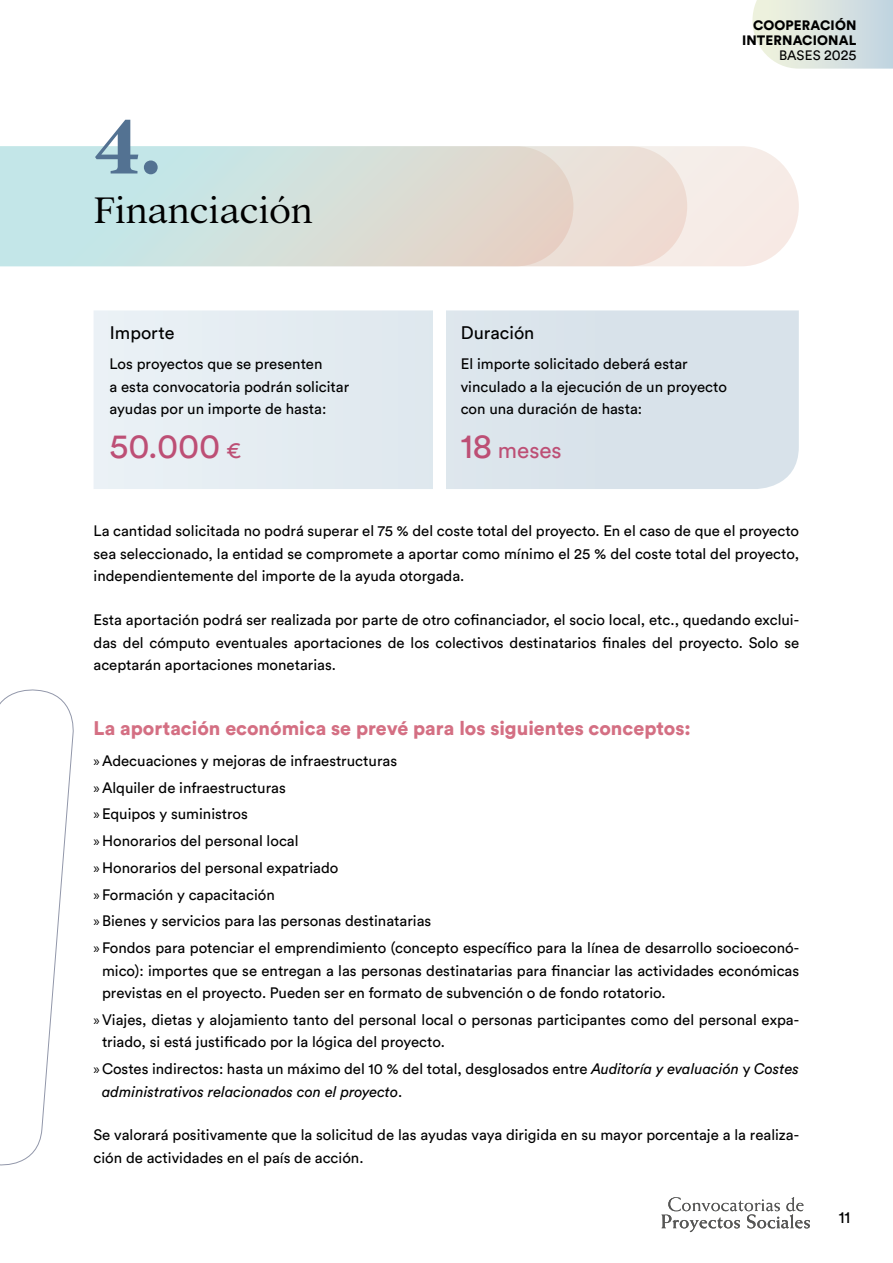
<style>
.page{position:relative;width:893px;height:1263px;background:#fff}
.page>*{position:absolute;margin:0;border:0;box-sizing:border-box;transform-origin:0 0}
.t1{font:700 84px "Addington CF";color:#537292}
.t2{font:300 40.5px "Addington CF";letter-spacing:-.01em;color:#000}
.t3{font:34.5px "Circular Std";color:#bd4f75}
.t4{font:22.5px "Circular Std";color:#bd4f75}
.t5{font:900 19.5px "Circular Std";color:#d46f83}
.t6{font:18px "Circular Std";color:#000}
.t7{font:16.5px "Circular Std";color:#000}
.t8{font:15px/22.5px "Circular Std";color:#000}
.t9{font:italic 15px/22.5px "Circular Std";color:#000}
.t10{font:900 13.5px/15px "Circular Std";letter-spacing:.01em;color:#000;text-align:right}
.s1{font-weight:400}
.s2{font-weight:400;font-size:14.55px}
.s3{font-size:22.5px}
.s4{font-size:34.5px}
.s5{font-family:"Myriad Pro"}
.s6{font-family:"Myriad Pro";font-style:normal}
.s7{font-style:normal}
</style>
<div class="page">
<svg style="left:752px;top:0;width:141px;height:69px;background:#dce5e1"></svg>
<svg style="left:662px;top:1197px;width:148px;height:35px"></svg>
<svg style="left:687px;top:146px;width:112px;height:120px;background:#f7ede9"></svg>
<svg style="left:573px;top:146px;width:114px;height:120px;background:#eddfd6"></svg>
<svg style="left:0;top:146px;width:573px;height:120px;background:#d2dfda"></svg>
<svg style="left:94px;top:310px;width:705px;height:179px;background:#dfe7ee"></svg>
<div style="left:434px;top:300px;width:12px;height:197px;background:#fff"></div>
<svg style="left:0;top:689px;width:74px;height:477px"></svg>
<h1 class="t1" style="left:94px;top:97px;width:69px">4.</h1>
<h2 class="t2" style="left:94px;top:187px;width:221px">Financiación</h2>
<p class="t10" style="left:742px;top:17px;width:116px">COOPERACIÓN<br>INTERNACIONAL<br><span class="s1">BASES</span> <span class="s2">2025</span></p>
<p class="t6" style="left:110px;top:321px;width:66px">Importe</p>
<p class="t6" style="left:461px;top:321px;width:75px">Duración</p>
<p class="t8" style="left:109px;top:353px;width:241px">Los proyectos que se presenten<br>a esta convocatoria podrán solicitar ayudas por un importe de hasta:</p>
<h3 class="t3" style="left:109px;top:425px;width:133px">50.000 <span class="s3">€</span></h3>
<p class="t8" style="left:461px;top:353px;width:268px">El importe solicitado deberá estar vinculado a la ejecución de un proyecto con una duración de hasta:</p>
<h3 class="t4" style="left:461px;top:437px;width:103px"><span class="s4">18</span> meses</h3>
<p class="t8" style="left:94px;top:519px;width:707px;text-align:justify">La cantidad solicitada no podrá superar el 75 % del coste total del proyecto. En el caso de que el proyecto sea seleccionado, la entidad se compromete a aportar como mínimo el 25 % del coste total del proyecto, independientemente del importe de la ayuda otorgada.</p>
<p class="t8" style="left:94px;top:608px;width:707px;text-align:justify">Esta aportación podrá ser realizada por parte de otro cofinanciador, el socio local, etc., quedando exclui&shy;das del cómputo eventuales aportaciones de los colectivos destinatarios finales del proyecto. Solo se aceptarán aportaciones monetarias.</p>
<h3 class="t5" style="left:94px;top:715px;width:599px">La aportación económica se prevé para los siguientes conceptos:</h3>
<p class="t8" style="left:94px;top:747px;width:707px;line-height:26.7px"><span class="s5">»</span>Adecuaciones y mejoras de infraestructuras<br><span class="s5">»</span>Alquiler de infraestructuras<br><span class="s5">»</span> Equipos y suministros<br><span class="s5">»</span> Honorarios del personal local<br><span class="s5">»</span> Honorarios del personal expatriado<br><span class="s5">»</span> Formación y capacitación<br><span class="s5">»</span>Bienes y servicios para las personas destinatarias<br><span class="s5">»</span> Fondos para potenciar el emprendimiento (concepto específico para la línea de desarrollo socioeconó-</p>
<p class="t8" style="left:102px;top:959px;width:699px">mico): importes que se entregan a las personas destinatarias para financiar las actividades económicas previstas en el proyecto. Pueden ser en formato de subvención o de fondo rotatorio.</p>
<p class="t8" style="left:102px;top:1008px;width:699px;text-indent:-9px"><span class="s5">»</span>Viajes, dietas y alojamiento tanto del personal local o personas participantes como del personal expa&shy;triado, si está justificado por la lógica del proyecto.</p>
<p class="t9" style="left:102px;top:1057px;width:699px;text-indent:-9px"><span class="s6">»</span><span class="s7">Costes indirectos: hasta un máximo del 10 % del total, desglosados entre</span> Auditoría y evaluación <span class="s7">y</span> Costes administrativos relacionados con el proyecto<span class="s7">.</span></p>
<p class="t8" style="left:94px;top:1123px;width:707px">Se valorará positivamente que la solicitud de las ayudas vaya dirigida en su mayor porcentaje a la realiza&shy;ción de actividades en el país de acción.</p>
<p class="t7" style="left:839px;top:1207px;width:13px">11</p>
</div>
